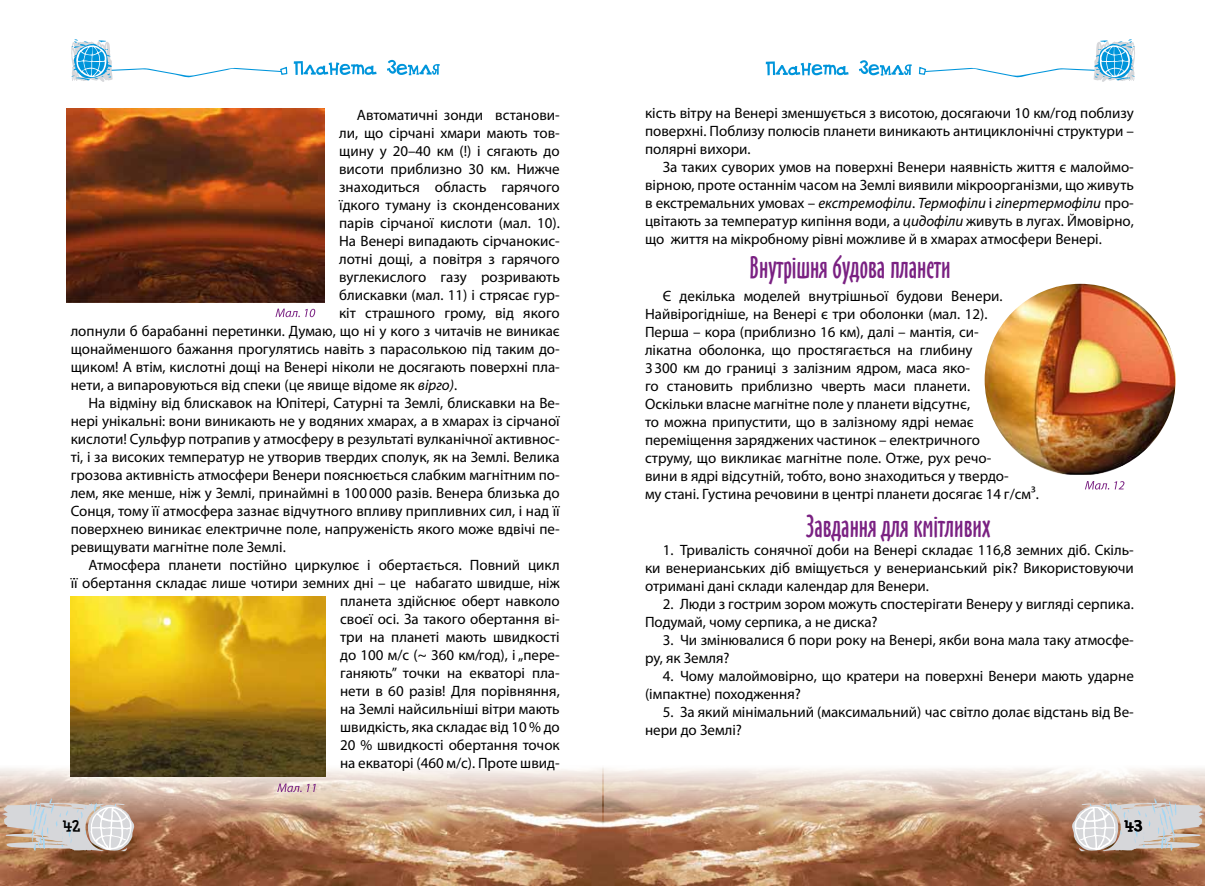
<style>
.page{position:relative;width:1205px;height:886px;background:#fff}
.page>*{position:absolute;margin:0;border:0;box-sizing:border-box;transform-origin:0 0}
.t1{font:28.75px "Oz Handicraft BT";color:#7a2182}
.t2{font:17.5px "DS Goose";color:#000}
.t3{font:15px/18px "Myriad Pro";color:#000}
.s1{font-style:italic}
</style>
<div class="page">
<img style="left:0;top:766px;width:1204px;height:120px">
<svg style="left:71px;top:39px;width:217px;height:43px"></svg>
<svg style="left:294px;top:60px;width:146px;height:15px"></svg>
<svg style="left:918px;top:39px;width:217px;height:43px"></svg>
<svg style="left:766px;top:60px;width:146px;height:16px"></svg>
<img style="left:66px;top:109px;width:259px;height:194px">
<img style="left:71px;top:597px;width:255px;height:179px">
<img style="left:984px;top:284px;width:191px;height:191px">
<svg style="left:275px;top:309px;width:40px;height:8px"></svg>
<svg style="left:1085px;top:481px;width:39px;height:8px"></svg>
<svg style="left:1070px;top:798px;width:134px;height:53px;background:#cec4be"></svg>
<svg style="left:2px;top:798px;width:134px;height:53px;background:#cec4be"></svg>
<svg style="left:277px;top:783px;width:39px;height:9px"></svg>
<p class="t3" style="left:357px;top:106px;width:204px">Автоматичні зонди встанови-</p>
<p class="t3" style="left:339px;top:124px;width:222px">ли, що сірчані хмари мають тов-</p>
<p class="t3" style="left:339px;top:142px;width:222px">щину у 20–40 км (!) і сягають до</p>
<p class="t3" style="left:339px;top:160px;width:222px">висоти приблизно 30 км. Нижче</p>
<p class="t3" style="left:339px;top:178px;width:222px">знаходиться область гарячого</p>
<p class="t3" style="left:339px;top:196px;width:222px">їдкого туману із сконденсованих</p>
<p class="t3" style="left:339px;top:214px;width:222px">парів сірчаної кислоти (мал. 10).</p>
<p class="t3" style="left:339px;top:232px;width:222px">На Венері випадають сірчанокис-</p>
<p class="t3" style="left:339px;top:250px;width:222px">лотні дощі, а повітря з гарячого</p>
<p class="t3" style="left:339px;top:268px;width:222px">вуглекислого газу розривають</p>
<p class="t3" style="left:339px;top:286px;width:222px">блискавки (мал. 11) і стрясає гур-</p>
<p class="t3" style="left:339px;top:304px;width:222px">кіт страшного грому, від якого</p>
<p class="t3" style="left:71px;top:322px;width:491px">лопнули б барабанні перетинки. Думаю, що ні у кого з читачів не виникає</p>
<p class="t3" style="left:71px;top:340px;width:490px">щонайменшого бажання прогулятись навіть з парасолькою під таким до-</p>
<p class="t3" style="left:71px;top:358px;width:491px">щиком! А втім, кислотні дощі на Венері ніколи не досягають поверхні пла-</p>
<p class="t3" style="left:71px;top:376px;width:388px">нети, а випаровуються від спеки (це явище відоме як <span class="s1">вірго)</span>.</p>
<p class="t3" style="left:88px;top:394px;width:473px">На відміну від блискавок на Юпітері, Сатурні та Землі, блискавки на Ве-</p>
<p class="t3" style="left:71px;top:412px;width:490px">нері унікальні: вони виникають не у водяних хмарах, а в хмарах із сірчаної</p>
<p class="t3" style="left:71px;top:430px;width:490px">кислоти! Cульфур потрапив у атмосферу в результаті вулканічної активнос-</p>
<p class="t3" style="left:71px;top:448px;width:490px">ті, і за високих температур не утворив твердих сполук, як на Землі. Велика</p>
<p class="t3" style="left:71px;top:466px;width:490px">грозова активність атмосфери Венери пояснюється слабким магнітним по-</p>
<p class="t3" style="left:71px;top:484px;width:490px">лем, яке менше, ніж у Землі, принаймні в 100 000 разів. Венера близька до</p>
<p class="t3" style="left:71px;top:502px;width:490px">Сонця, тому її атмосфера зазнає відчутного впливу припливних сил, і над її</p>
<p class="t3" style="left:71px;top:520px;width:490px">поверхнею виникає електричне поле, напруженість якого може вдвічі пе-</p>
<p class="t3" style="left:71px;top:538px;width:217px">ревищувати магнітне поле Землі.</p>
<p class="t3" style="left:88px;top:556px;width:473px">Атмосфера планети постійно циркулює і обертається. Повний цикл</p>
<p class="t3" style="left:71px;top:574px;width:490px">її обертання складає лише чотири земних дні – це набагато швидше, ніж</p>
<p class="t3" style="left:340px;top:592px;width:221px">планета здійснює оберт навколо</p>
<p class="t3" style="left:340px;top:610px;width:221px">своєї осі. За такого обертання ві-</p>
<p class="t3" style="left:340px;top:628px;width:221px">три на планеті мають швидкості</p>
<p class="t3" style="left:340px;top:646px;width:221px">до 100 м/с (~ 360 км/ год), і „пере-</p>
<p class="t3" style="left:340px;top:664px;width:221px">ганяють” точки на екваторі пла-</p>
<p class="t3" style="left:340px;top:682px;width:221px">нети в 60 разів! Для порівняння,</p>
<p class="t3" style="left:340px;top:700px;width:221px">на Землі найсильніші вітри мають</p>
<p class="t3" style="left:340px;top:718px;width:221px">швидкість, яка складає від 10 % до</p>
<p class="t3" style="left:340px;top:736px;width:221px">20 % швидкості обертання точок</p>
<p class="t3" style="left:340px;top:754px;width:221px">на екваторі (460 м/с). Проте швид-</p>
<p class="t3" style="left:645px;top:103px;width:490px;text-align:justify">кість вітру на Венері зменшується з висотою, досягаючи 10 км/год поблизу поверхні. Поблизу полюсів планети виникають антициклонічні структури – полярні вихори.</p>
<p class="t3" style="left:645px;top:157px;width:490px;text-align:justify;text-indent:18px">За таких суворих умов на поверхні Венери наявність життя є малоймо&shy;вірною, проте останнім часом на Землі виявили мікроорганізми, що живуть в екстремальних умовах – <span class="s1">екстремофіли</span>. <span class="s1">Термофіли</span> і <span class="s1">гіпертермофіли</span> про&shy;цвітають за температур кипіння води, а <span class="s1">цидофіли</span> живуть в лугах. Ймовірно, що життя на мікробному рівні можливе й в хмарах атмосфери Венері.</p>
<h1 class="t1" style="left:749px;top:249px;width:203px">Внутрішня будова планети</h1>
<p class="t3" style="left:645px;top:287px;width:395px;text-indent:18px">Є декілька моделей внутрішньої будови Венери.<br>Найвірогідніше, на Венері є три оболонки (мал. 12).<br>Перша – кора (приблизно 16 км), далі – мантія, си-<br>лікатна оболонка, що простягається на глибину<br>3300 км до границі з залізним ядром, маса яко-<br>го становить приблизно чверть маси планети.<br>Оскільки власне магнітне поле у планети відсутнє,<br>то можна припустити, що в залізному ядрі немає переміщення заряджених частинок – електричного<br>струму, що викликає магнітне поле. Отже, рух речо-<br>вини в ядрі відсутній, тобто, воно знаходиться у твердо-<br>му стані. Густина речовини в центрі планети досягає 14 г/см³.</p>
<h1 class="t1" style="left:806px;top:508px;width:185px">Завдання для кмітливих</h1>
<p class="t3" style="left:645px;top:541px;width:490px;text-align:justify;text-indent:18px">1. Тривалість сонячної доби на Венері складає 116,8 земних діб. Скіль&shy;ки венерианських діб вміщується у венерианський рік? Використовуючи отримані дані склади календар для Венери.</p>
<p class="t3" style="left:645px;top:595px;width:490px;text-indent:18px">2. Люди з гострим зором можуть спостерігати Венеру у вигляді серпика.<br>Подумай, чому серпика, а не диска?</p>
<p class="t3" style="left:645px;top:631px;width:490px;text-indent:18px">3. Чи змінювалися б пори року на Венері, якби вона мала таку атмосфе&shy;ру, як Земля?</p>
<p class="t3" style="left:645px;top:667px;width:490px;text-indent:18px">4. Чому малоймовірно, що кратери на поверхні Венери мають ударне (імпактне) походження?</p>
<p class="t3" style="left:645px;top:703px;width:490px;text-indent:18px">5. За який мінімальний (максимальний) час світло долає відстань від Ве&shy;нери до Землі?</p>
<p class="t2" style="left:63px;top:816px;width:19px">42</p>
<p class="t2" style="left:1124px;top:816px;width:19px">43</p>
</div>
